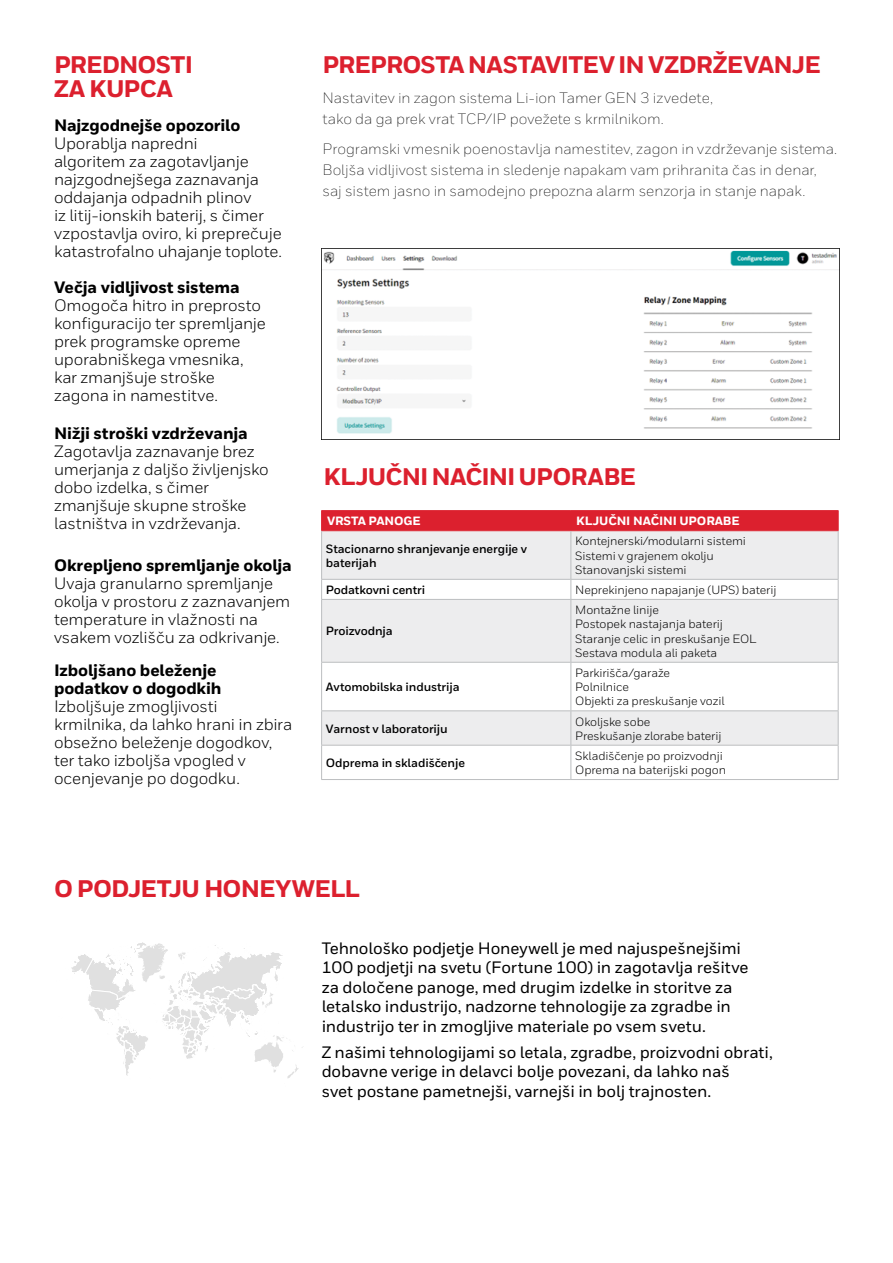
<style>
.page{position:relative;width:893px;height:1263px;background:#fff}
.page>*{position:absolute;margin:0;border:0;box-sizing:border-box;transform-origin:0 0}
.t1{font:800 24px/24px "Honeywell Sans";letter-spacing:-.035em;color:#dc202e}
.t2{font:16.5px/18px "Honeywell Sans";letter-spacing:-.01em;color:#000}
.t3{font:500 16.5px/19.5px "Honeywell Sans";letter-spacing:-.01em;color:#000}
.t4{font:800 16.5px/18px "Honeywell Sans";letter-spacing:-.01em;color:#000}
.t5{font:300 15px/21px "Honeywell Sans";color:#000}
.t6{font:12px/14.2px "Honeywell Sans";letter-spacing:-.01em;color:#000}
.t7{font:700 12px/14.2px "Honeywell Sans";letter-spacing:-.01em;color:#000}
.t8{font:800 12px "Honeywell Sans";letter-spacing:-.01em;color:#fff}
</style>
<div class="page">
<img style="left:321px;top:248px;width:519px;height:191px">
<svg style="left:322px;top:531px;width:516px;height:214px;fill:#ededee"></svg>
<svg style="left:570px;top:580px;width:1px;height:19px"></svg>
<svg style="left:838px;top:580px;width:1px;height:19px"></svg>
<hr style="left:321px;top:599px;width:250px;height:1px;background:#bcbec0">
<hr style="left:571px;top:599px;width:267px;height:1px;background:#bcbec0">
<hr style="left:570px;top:600px;width:1px;height:62px;background:#bcbec0">
<hr style="left:838px;top:600px;width:1px;height:62px;background:#bcbec0">
<hr style="left:321px;top:662px;width:250px;height:1px;background:#bcbec0">
<hr style="left:571px;top:662px;width:267px;height:1px;background:#bcbec0">
<hr style="left:570px;top:663px;width:1px;height:47px;background:#bcbec0">
<hr style="left:838px;top:663px;width:1px;height:47px;background:#bcbec0">
<hr style="left:321px;top:710px;width:250px;height:1px;background:#bcbec0">
<hr style="left:571px;top:710px;width:267px;height:1px;background:#bcbec0">
<hr style="left:570px;top:711px;width:1px;height:34px;background:#bcbec0">
<hr style="left:838px;top:711px;width:1px;height:34px;background:#bcbec0">
<hr style="left:321px;top:745px;width:250px;height:1px;background:#bcbec0">
<hr style="left:571px;top:745px;width:267px;height:1px;background:#bcbec0">
<hr style="left:570px;top:745px;width:1px;height:34px;background:#bcbec0">
<hr style="left:838px;top:745px;width:1px;height:34px;background:#bcbec0">
<hr style="left:321px;top:779px;width:250px;height:1px;background:#bcbec0">
<hr style="left:571px;top:779px;width:267px;height:1px;background:#bcbec0">
<svg style="left:321px;top:580px;width:1px;height:19px"></svg>
<hr style="left:321px;top:600px;width:1px;height:62px;background:#bcbec0">
<hr style="left:321px;top:663px;width:1px;height:47px;background:#bcbec0">
<hr style="left:321px;top:711px;width:1px;height:34px;background:#bcbec0">
<hr style="left:321px;top:745px;width:1px;height:34px;background:#bcbec0">
<hr style="left:321px;top:510px;width:250px;height:1px;background:#dc202e">
<hr style="left:571px;top:510px;width:267px;height:1px;background:#dc202e">
<div style="left:321px;top:511px;width:518px;height:20px;background:#dc202e"></div>
<hr style="left:321px;top:530px;width:250px;height:1px;background:#dc202e">
<hr style="left:571px;top:530px;width:267px;height:1px;background:#dc202e">
<hr style="left:321px;top:531px;width:1px;height:48px;background:#bcbec0">
<hr style="left:321px;top:579px;width:250px;height:1px;background:#bcbec0">
<hr style="left:570px;top:531px;width:1px;height:48px;background:#bcbec0">
<hr style="left:838px;top:531px;width:1px;height:48px;background:#bcbec0">
<hr style="left:571px;top:579px;width:267px;height:1px;background:#bcbec0">
<svg style="left:71px;top:942px;width:232px;height:136px"></svg>
<h1 class="t1" style="left:54px;top:53px;width:141px">PREDNOSTI<br>ZA KUPCA</h1>
<p class="t4" style="left:54px;top:117px;width:188px">Najzgodnejše opozorilo</p>
<p class="t2" style="left:54px;top:134px;width:229px">Uporablja napredni<br>algoritem za zagotavljanje najzgodnejšega zaznavanja oddajanja odpadnih plinov<br>iz litij-ionskih baterij, s čimer vzpostavlja oviro, ki preprečuje katastrofalno uhajanje toplote.</p>
<p class="t4" style="left:54px;top:279px;width:187px">Večja vidljivost sistema</p>
<p class="t2" style="left:54px;top:297px;width:213px">Omogoča hitro in preprosto konfiguracijo ter spremljanje prek programske opreme uporabniškega vmesnika, kar zmanjšuje stroške zagona in namestitve.</p>
<p class="t4" style="left:54px;top:425px;width:195px">Nižji stroški vzdrževanja</p>
<p class="t2" style="left:54px;top:442px;width:216px">Zagotavlja zaznavanje brez umerjanja z daljšo življenjsko dobo izdelka, s čimer zmanjšuje skupne stroške lastništva in vzdrževanja.</p>
<p class="t4" style="left:54px;top:557px;width:239px">Okrepljeno spremljanje okolja</p>
<p class="t2" style="left:54px;top:574px;width:238px">Uvaja granularno spremljanje okolja v prostoru z zaznavanjem temperature in vlažnosti na vsakem vozlišču za odkrivanje.</p>
<p class="t4" style="left:54px;top:662px;width:169px">Izboljšano beleženje podatkov o dogodkih</p>
<p class="t2" style="left:54px;top:698px;width:240px">Izboljšuje zmogljivosti krmilnika, da lahko hrani in zbira obsežno beleženje dogodkov, ter tako izboljša vpogled v ocenjevanje po dogodku.</p>
<h1 class="t1" style="left:322px;top:53px;width:500px">PREPROSTA NASTAVITEV IN VZDRŽEVANJE</h1>
<p class="t5" style="left:322px;top:88px;width:392px">Nastavitev in zagon sistema Li-ion Tamer GEN 3 izvedete, tako da ga prek vrat TCP/IP povežete s krmilnikom.</p>
<p class="t5" style="left:322px;top:138px;width:516px">Programski vmesnik poenostavlja namestitev, zagon in vzdrževanje sistema.<br>Boljša vidljivost sistema in sledenje napakam vam prihranita čas in denar, saj sistem jasno in samodejno prepozna alarm senzorja in stanje napak.</p>
<h1 class="t1" style="left:323px;top:466px;width:314px">KLJUČNI NAČINI UPORABE</h1>
<p class="t8" style="left:327px;top:514px;width:95px">VRSTA PANOGE</p>
<p class="t8" style="left:576px;top:514px;width:165px">KLJUČNI NAČINI UPORABE</p>
<p class="t7" style="left:326px;top:541px;width:203px">Stacionarno shranjevanje energije v baterijah</p>
<p class="t6" style="left:575px;top:534px;width:172px">Kontejnerski/modularni sistemi<br>Sistemi v grajenem okolju<br>Stanovanjski sistemi</p>
<p class="t7" style="left:326px;top:583px;width:101px">Podatkovni centri</p>
<p class="t6" style="left:575px;top:583px;width:203px">Neprekinjeno napajanje (UPS) baterij</p>
<p class="t7" style="left:326px;top:624px;width:68px">Proizvodnja</p>
<p class="t6" style="left:575px;top:603px;width:183px">Montažne linije<br>Postopek nastajanja baterij<br>Staranje celic in preskušanje EOL<br>Sestava modula ali paketa</p>
<p class="t7" style="left:326px;top:680px;width:135px">Avtomobilska industrija</p>
<p class="t6" style="left:575px;top:666px;width:151px">Parkirišča/garaže<br>Polnilnice<br>Objekti za preskušanje vozil</p>
<p class="t7" style="left:326px;top:722px;width:123px">Varnost v laboratoriju</p>
<p class="t6" style="left:575px;top:714px;width:148px">Okoljske sobe<br>Preskušanje zlorabe baterij</p>
<p class="t7" style="left:326px;top:756px;width:141px">Odprema in skladiščenje</p>
<p class="t6" style="left:575px;top:748px;width:152px">Skladiščenje po proizvodnji<br>Oprema na baterijski pogon</p>
<h1 class="t1" style="left:54px;top:877px;width:308px">O PODJETJU HONEYWELL</h1>
<p class="t3" style="left:322px;top:938px;width:428px">Tehnološko podjetje Honeywell je med najuspešnejšimi 100 podjetji na svetu (Fortune 100) in zagotavlja rešitve za določene panoge, med drugim izdelke in storitve za letalsko industrijo, nadzorne tehnologije za zgradbe in industrijo ter in zmogljive materiale po vsem svetu.</p>
<p class="t3" style="left:322px;top:1043px;width:453px">Z našimi tehnologijami so letala, zgradbe, proizvodni obrati, dobavne verige in delavci bolje povezani, da lahko naš<br>svet postane pametnejši, varnejši in bolj trajnosten.</p>
</div>
